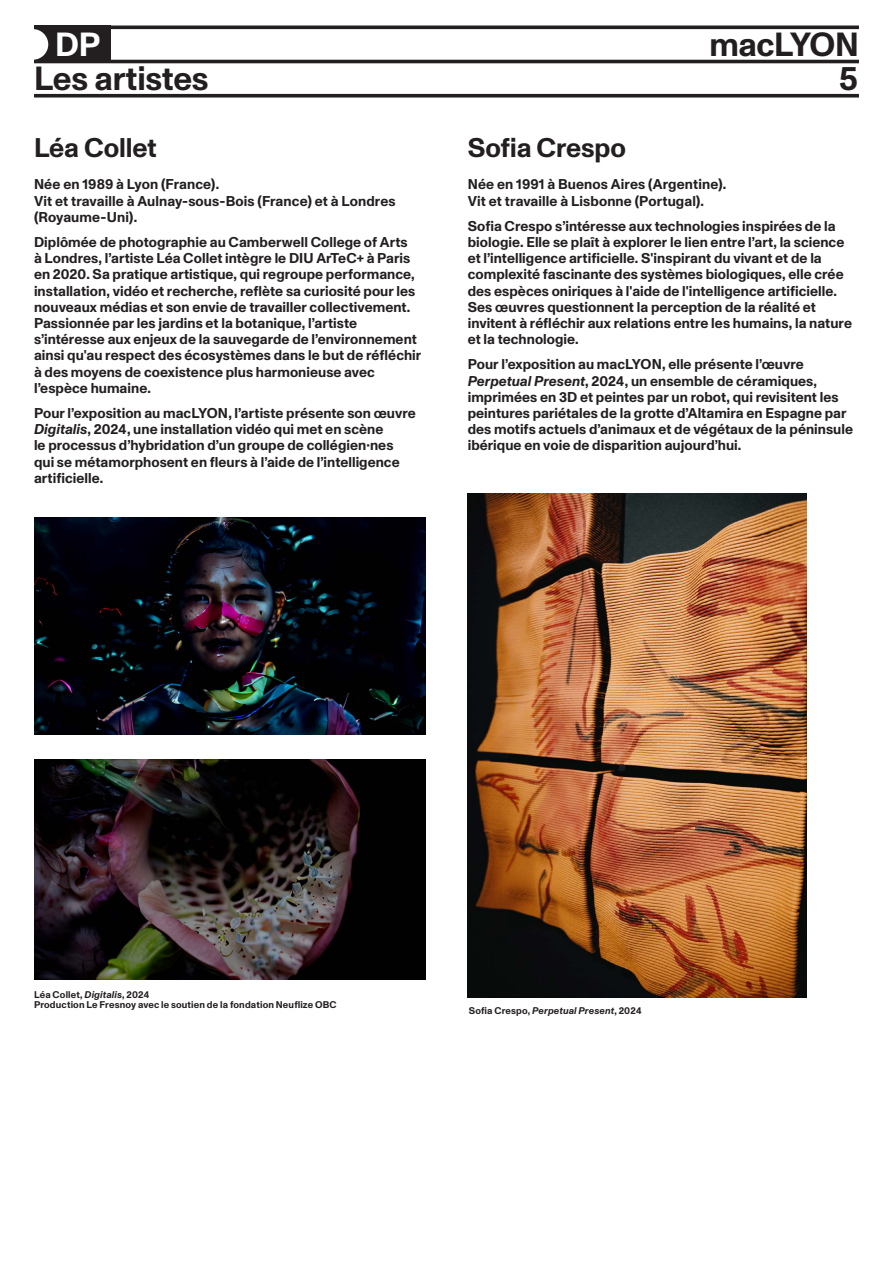
<style>
.page{position:relative;width:893px;height:1263px;background:#fff}
.page>*{position:absolute;margin:0;border:0;box-sizing:border-box;transform-origin:0 0}
.t1{font:700 33.45px "Monument Grotesk";letter-spacing:-.01em;color:#231f20}
.t2{font:700 33.45px "Monument Grotesk";color:#fff}
.TEXTE_FER_GAUCHE{font:700 27px "Monument Grotesk";letter-spacing:-.01em;color:#231f20}
.TEXTE_FER_GAUCHE-2{font:700 14.25px/16.2px "Monument Grotesk";letter-spacing:.005em;color:#231f20}
.t3{font:700 9.75px "Monument Grotesk";letter-spacing:.015em;color:#231f20}
.s1{font-style:italic}
</style>
<div class="page">
<div style="left:34px;top:26px;width:77px;height:37px;background:#231f20"></div>
<hr style="left:34px;top:26px;width:825px;height:3px;background:#231f20">
<hr style="left:34px;top:60px;width:825px;height:3px;background:#231f20">
<svg style="left:34px;top:94px;width:825px;height:4px;background:#3d393a"></svg>
<svg style="left:34px;top:29px;width:14px;height:31px"></svg>
<img style="left:34px;top:518px;width:391px;height:217px">
<img style="left:34px;top:760px;width:391px;height:220px">
<img style="left:468px;top:493px;width:338px;height:504px">
<p class="t2" style="left:55px;top:20px;width:47px">DP</p>
<p class="t1" style="left:709px;top:20px;width:151px">macLYON</p>
<p class="t1" style="left:34px;top:54px;width:176px">Les artistes</p>
<p class="t1" style="left:838px;top:54px;width:22px">5</p>
<p class="TEXTE_FER_GAUCHE" style="left:34px;top:128px;width:124px">Léa Collet</p>
<p class="TEXTE_FER_GAUCHE-2" style="left:34px;top:176px;width:363px">Née en 1989 à Lyon (France).<br>Vit et travaille à Aulnay-sous-Bois (France) et à Londres (Royaume-Uni).</p>
<p class="TEXTE_FER_GAUCHE-2" style="left:34px;top:233px;width:389px">Diplômée de photographie au Camberwell College of Arts<br>à Londres, l’artiste Léa Collet intègre le DIU ArTeC+ à Paris en 2020. Sa pratique artistique, qui regroupe performance, installation, vidéo et recherche, reflète sa curiosité pour les nouveaux médias et son envie de travailler collectivement.<br>Passionnée par les jardins et la botanique, l’artiste s’intéresse aux enjeux de la sauvegarde de l’environnement ainsi qu'au respect des écosystèmes dans le but de réfléchir à des moyens de coexistence plus harmonieuse avec l’espèce humaine.</p>
<p class="TEXTE_FER_GAUCHE-2" style="left:34px;top:404px;width:383px">Pour l’exposition au macLYON, l’artiste présente son œuvre <span class="s1">Digitalis</span>, 2024, une installation vidéo qui met en scène<br>le processus d’hybridation d’un groupe de collégien·nes qui se métamorphosent en fleurs à l’aide de l’intelligence artificielle.</p>
<p class="TEXTE_FER_GAUCHE" style="left:468px;top:128px;width:160px">Sofia Crespo</p>
<p class="TEXTE_FER_GAUCHE-2" style="left:468px;top:176px;width:260px">Née en 1991 à Buenos Aires (Argentine).</p>
<p class="TEXTE_FER_GAUCHE-2" style="left:468px;top:192px;width:238px">Vit et travaille à Lisbonne (Portugal).</p>
<p class="TEXTE_FER_GAUCHE-2" style="left:468px;top:217px;width:386px">Sofia Crespo s’intéresse aux technologies inspirées de la biologie. Elle se plaît à explorer le lien entre l’art, la science et l’intelligence artificielle. S'inspirant du vivant et de la complexité fascinante des systèmes biologiques, elle crée des espèces oniriques à l'aide de l'intelligence artificielle.<br>Ses œuvres questionnent la perception de la réalité et invitent à réfléchir aux relations entre les humains, la nature et la technologie.</p>
<p class="TEXTE_FER_GAUCHE-2" style="left:468px;top:356px;width:387px">Pour l’exposition au macLYON, elle présente l’œuvre <span class="s1">Perpetual Present</span>, 2024, un ensemble de céramiques, imprimées en 3D et peintes par un robot, qui revisitent les peintures pariétales de la grotte d’Altamira en Espagne par des motifs actuels d’animaux et de végétaux de la péninsule ibérique en voie de disparition aujourd’hui.</p>
<p class="t3" style="left:34px;top:987px;width:117px">Léa Collet, <span class="s1">Digitalis</span>, 2024</p>
<p class="t3" style="left:34px;top:998px;width:304px">Production Le Fresnoy avec le soutien de la fondation Neuflize OBC</p>
<p class="t3" style="left:469px;top:1003px;width:174px">Sofia Crespo, <span class="s1">Perpetual Present</span>, 2024</p>
</div>
